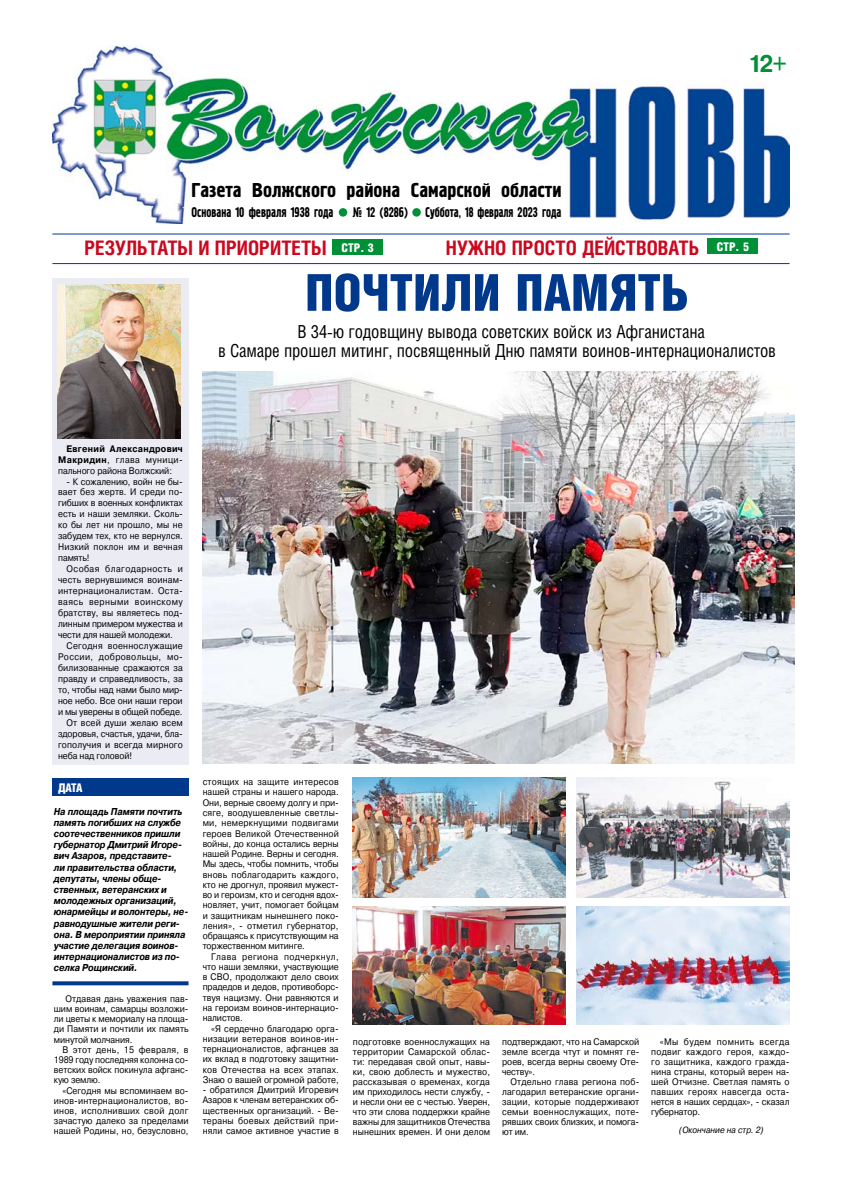
<style>
.page{position:relative;width:842px;height:1191px;background:#fff}
.page>*{position:absolute;margin:0;border:0;box-sizing:border-box;transform-origin:0 0}
.t1{font:900 51px "Helios Cond";color:#00388c}
.t2{font:700 24px "Pragmatica C";color:#009036;scale:.9 1}
.t3{font:700 20px "Helios Cond";color:#cd071e}
.t4{font:20px "Hermes C";color:#000}
.t5{font:18px/19px "Helios Cond";letter-spacing:-.01em;color:#000;text-align:center;scale:.96 1}
.t6{font:14px "Hermes C";color:#000;scale:.8 1}
.t7{font:900 12px "Helios Cond";color:#fff}
.t8{font:italic 700 10px/11.2px "Pragmatica C";letter-spacing:-.01em;color:#000;scale:.89 1}
.t9{font:9.5px/10.3px "Pragmatica C";color:#000;text-align:justify;scale:.91 1}
.t10{font:9.5px "Pragmatica C";letter-spacing:-.02em;color:#000;scale:.91 1}
.t11{font:9.5px "Pragmatica C";letter-spacing:.04em;color:#000;scale:.91 1}
.t12{font:9.5px "Pragmatica C";letter-spacing:.03em;color:#000;scale:.91 1}
.t13{font:italic 9px "Pragmatica C";color:#000;scale:.9 1}
.s1{font-family:"Helios Cond";font-size:28px;color:#000}
.s2{font-size:12px}
.s3{font-weight:700}
</style>
<div class="page">
<div style="left:724px;top:129px;width:69px;height:53px;background:linear-gradient(to bottom,#fff,#fff)"></div>
<img style="left:52px;top:46px;width:737px;height:177px">
<div style="left:339px;top:208px;width:8px;height:9px;background:#009036;border-radius:50%"></div>
<div style="left:412px;top:208px;width:9px;height:9px;background:#009036;border-radius:50%"></div>
<hr style="left:52px;top:263px;width:737px;height:1px;background:#00388c">
<hr style="left:52px;top:234px;width:737px;height:1px;background:#00388c">
<div style="left:707px;top:238px;width:51px;height:16px;background:#009036"></div>
<div style="left:52px;top:278px;width:137px;height:486px;background:#ebebf4"></div>
<img style="left:58px;top:284px;width:123px;height:154px">
<svg style="left:52px;top:981px;width:137px;height:4px"></svg>
<div style="left:332px;top:239px;width:51px;height:15px;background:#009036"></div>
<div style="left:52px;top:778px;width:137px;height:17px;background:#00388c"></div>
<img style="left:203px;top:372px;width:591px;height:391px">
<img style="left:576px;top:778px;width:213px;height:119px">
<img style="left:353px;top:906px;width:213px;height:118px">
<img style="left:353px;top:778px;width:213px;height:119px">
<img style="left:576px;top:906px;width:213px;height:118px">
<h2 class="t2" style="left:748px;top:50px;width:45px">12+<span class="s1">1</span></h2>
<h3 class="t4" style="left:192px;top:179px;width:371px">Газета Волжского района Самарской области</h3>
<h3 class="t6" style="left:192px;top:204px;width:179px">Основана 10 февраля 1938 года</h3>
<h3 class="t6" style="left:353px;top:204px;width:263px">№ 12 (8286) Суббота<span class="s2">,</span> 18 февраля 2023 года</h3>
<h3 class="t3" style="left:446px;top:235px;width:305px">нужно просто действовать <sup>cтр.</sup> <sup>5</sup></h3>
<h3 class="t3" style="left:84px;top:236px;width:291px">Результаты и приоритеты <sup>cтр.</sup> <sup>3</sup></h3>
<h1 class="t1" style="left:305px;top:263px;width:385px">Почтили память</h1>
<h3 class="t5" style="left:218px;top:322px;width:583px">В 34-ю годовщину вывода советских войск из Афганистана<br>в Самаре прошел митинг, посвященный Дню памяти воинов-интернационалистов</h3>
<p class="t9" style="left:58px;top:443px;width:139px;line-height:11px;text-indent:9px"><span class="s3">Евгений Александрович Макридин</span>, глава муници&shy;пального района Волжский:</p>
<p class="t9" style="left:58px;top:476px;width:139px;line-height:11px;text-indent:9px">- К сожалению, войн не бы&shy;вает без жертв. И среди по&shy;гибших в военных конфликтах есть и наши земляки. Сколь&shy;ко бы лет ни прошло, мы не забудем тех, кто не вернулся.<br>Низкий поклон им и вечная память!</p>
<p class="t9" style="left:58px;top:563px;width:139px;line-height:11px;text-indent:9px">Особая благодарность и честь вернувшимся воинам&shy;интернационалистам. Оста&shy;ваясь верными воинскому братству, вы являетесь под&shy;линным примером мужества и чести для нашей молодежи.</p>
<p class="t12" style="left:67px;top:640px;width:129px">Сегодня военнослужащие</p>
<p class="t11" style="left:58px;top:651px;width:139px">России, добровольцы, мо-</p>
<p class="t9" style="left:58px;top:662px;width:139px">билизованные сражаются за</p>
<p class="t9" style="left:58px;top:673px;width:139px">правду и справедливость, за</p>
<p class="t9" style="left:58px;top:684px;width:139px">то, чтобы над нами было мир-</p>
<p class="t9" style="left:58px;top:695px;width:138px">ное небо. Все они наши герои</p>
<p class="t10" style="left:58px;top:706px;width:138px">и мы уверены в общей победе.</p>
<p class="t9" style="left:67px;top:717px;width:129px">От всей души желаю всем</p>
<p class="t9" style="left:58px;top:728px;width:139px">здоровья, счастья, удачи, бла-</p>
<p class="t9" style="left:58px;top:739px;width:139px">гополучия и всегда мирного</p>
<p class="t9" style="left:58px;top:750px;width:83px">неба над головой!</p>
<p class="t7" style="left:58px;top:780px;width:26px">Дата</p>
<p class="t8" style="left:54px;top:805px;width:153px">На площадь Памяти почтить память погибших на службе соотечественников пришли губернатор Дмитрий Игоре&shy;вич Азаров, представите-<br>ли правительства области, депутаты, члены обще&shy;ственных, ветеранских и молодежных организаций, юнармейцы и волонтеры, не&shy;равнодушные жители реги&shy;она. В мероприятии приняла участие делегация воинов&shy;интернационалистов из по&shy;селка Рощинский.</p>
<p class="t9" style="left:54px;top:993px;width:150px;text-indent:12px">Отдавая дань уважения пав&shy;шим воинам, самарцы возложи&shy;ли цветы к мемориалу на площа&shy;ди Памяти и почтили их память минутой молчания.</p>
<p class="t9" style="left:54px;top:1044px;width:149px;text-indent:9px">В этот день, 15 февраля, в 1989 году последняя колонна со&shy;ветских войск покинула афганс&shy;кую землю.</p>
<p class="t9" style="left:54px;top:1085px;width:150px;text-indent:9px">«Сегодня мы вспоминаем во&shy;инов-интернационалистов, во&shy;инов, исполнивших свой долг зачастую далеко за пределами нашей Родины, но, безусловно,</p>
<p class="t9" style="left:203px;top:777px;width:151px">стоящих на защите интересов нашей страны и нашего народа.<br>Они, верные своему долгу и при&shy;сяге, воодушевленные светлы&shy;ми, немеркнущими подвигами героев Великой Отечественной войны, до конца остались верны нашей Родине. Верны и сегодня.<br>Мы здесь, чтобы помнить, чтобы вновь поблагодарить каждого, кто не дрогнул, проявил мужест&shy;во и героизм, кто и сегодня вдох&shy;новляет, учит, помогает бойцам и защитникам нынешнего поко&shy;ления», - отметил губернатор, обращаясь к присутствующим на торжественном митинге.</p>
<p class="t9" style="left:203px;top:951px;width:151px;text-indent:9px">Глава региона подчеркнул, что наши земляки, участвующие в СВО, продолжают дело своих прадедов и дедов, противоборс&shy;твуя нацизму. Они равняются и на героизм воинов-интернацио&shy;налистов.</p>
<p class="t9" style="left:203px;top:1023px;width:151px;text-indent:9px">«Я сердечно благодарю орга&shy;низации ветеранов воинов-ин&shy;тернационалистов, афганцев за их вклад в подготовку защитни&shy;ков Отечества на всех этапах.<br>Знаю о вашей огромной работе,</p>
<p class="t9" style="left:203px;top:1084px;width:151px">- обратился Дмитрий Игоревич Азаров к членам ветеранских об&shy;щественных организаций. - Ве&shy;тераны боевых действий при&shy;няли самое активное участие в</p>
<p class="t9" style="left:353px;top:1036px;width:152px;line-height:10px">подготовке военнослужащих на территории Самарской облас&shy;ти: передавая свой опыт, навы&shy;ки, свою доблесть и мужество, рассказывая о временах, когда им приходилось нести службу, - и несли они ее с честью. Уверен, что эти слова поддержки крайне важны для защитников Отечества нынешних времен. И они делом</p>
<p class="t9" style="left:502px;top:1036px;width:152px;line-height:10px">подтверждают, что на Самарской земле всегда чтут и помнят ге&shy;роев, всегда верны своему Оте&shy;честву».</p>
<p class="t9" style="left:502px;top:1076px;width:152px;line-height:10px;text-indent:9px">Отдельно глава региона поб&shy;лагодарил ветеранские органи&shy;зации, которые поддерживают семьи военнослужащих, поте&shy;рявших своих близких, и помога&shy;ют им.</p>
<p class="t9" style="left:651px;top:1036px;width:154px;line-height:10px;text-indent:9px">«Мы будем помнить всегда подвиг каждого героя, каждо&shy;го защитника, каждого гражда&shy;нина страны, который верен на&shy;шей Отчизне. Светлая память о павших героях навсегда оста&shy;нется в наших сердцах», - сказал губернатор.</p>
<p class="t13" style="left:679px;top:1124px;width:95px">(Окончание на стр. 2)</p>
</div>
